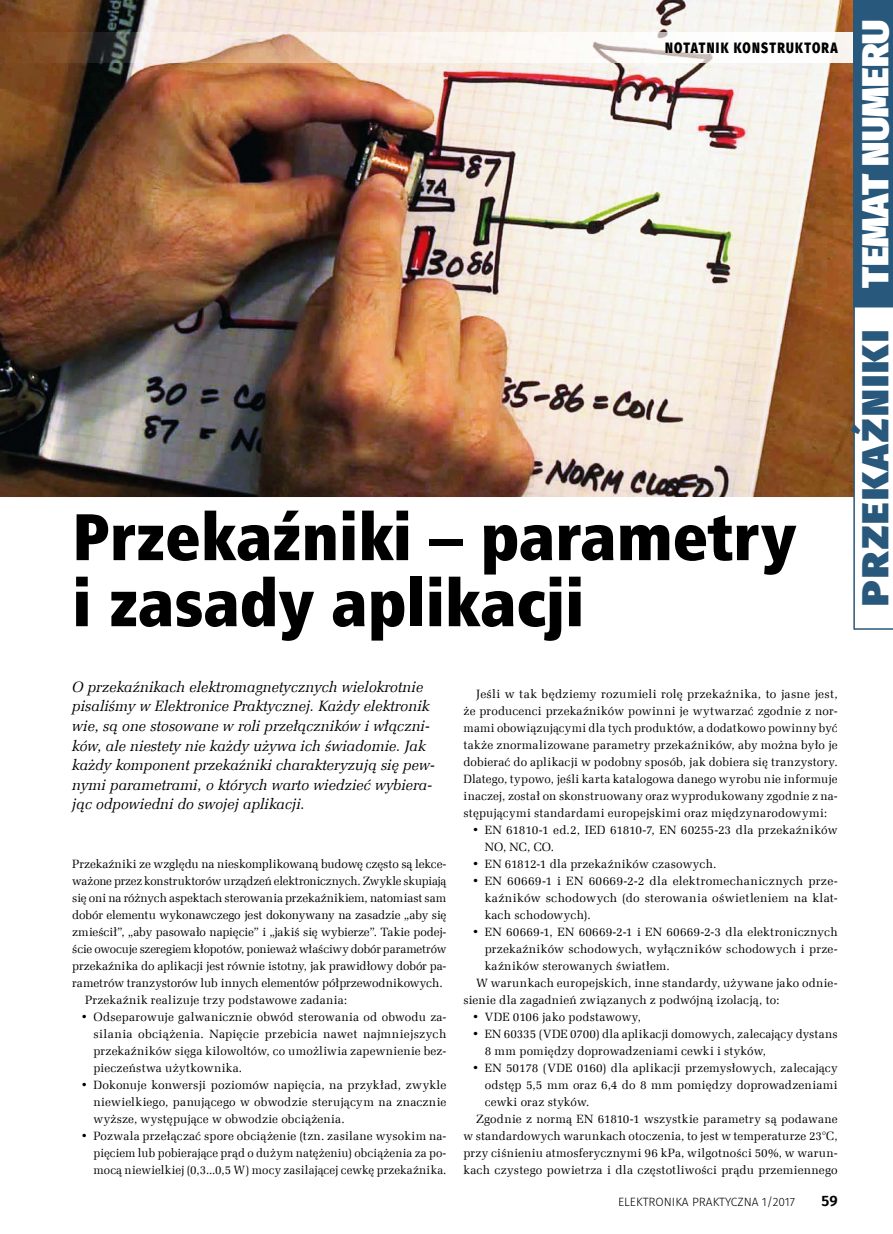
<style>
.page{position:relative;width:893px;height:1234px;background:#fff}
.page>*{position:absolute;margin:0;border:0;box-sizing:border-box;transform-origin:0 0}
.t1{font:66px/66px "Humnst 777 X Blk Cn EU";color:#000}
.t2{font:900 37.5px "Fira Sans";letter-spacing:.01em;color:#fff}
.t3{font:900 37.5px "Fira Sans";letter-spacing:.06em;color:#28587b;scale:1.1 1}
.t4{font:italic 15px/19.5px "Zapf Ellipt EU";color:#000}
.t5{font:800 15px "Fira Sans";letter-spacing:.11em;color:#000;scale:.8 1}
.t6{font:600 15px "Fira Sans";color:#000}
.t7{font:12px/17px "Zapf Ellipt EU";letter-spacing:.01em;color:#000;text-align:justify}
.t8{font:12px "Zapf Ellipt EU";letter-spacing:-.015em;color:#000}
.t9{font:12px "Zapf Ellipt EU";letter-spacing:-.01em;color:#000}
.t10{font:300 12px "Fira Sans";color:#000}
</style>
<div class="page">
<img style="left:0;top:0;width:853px;height:497px">
<img style="left:0;top:33px;width:853px;height:30px">
<div style="left:853px;top:0;width:40px;height:307px;background:#28587b"></div>
<svg style="left:853px;top:307px;width:40px;height:322px"></svg>
<p class="t5" style="left:665px;top:35px;width:217px">NOTATNIK KONSTRUKTORA</p>
<h2 class="t2" style="left:840px;top:288px;width:270px;rotate:-90deg">TEMAT NUMERU</h2>
<h1 class="t1" style="left:72px;top:504px;width:725px">Przekaźniki – parametry i zasady aplikacji</h1>
<p class="t4" style="left:72px;top:677px;width:364px">O przekaźnikach elektromagnetycznych wielokrotnie pisaliśmy w Elektronice Praktycznej. Każdy elektronik wie, są one stosowane w roli przełączników i włączni&shy;ków, ale niestety nie każdy używa ich świadomie. Jak każdy komponent przekaźniki charakteryzują się pew&shy;nymi parametrami, o których warto wiedzieć wybiera&shy;jąc odpowiedni do swojej aplikacji.</p>
<p class="t7" style="left:463px;top:685px;width:376px;text-indent:13px">Jeśli w tak będziemy rozumieli rolę przekaźnika, to jasne jest, że producenci przekaźników powinni je wytwarzać zgodnie z nor&shy;mami obowiązującymi dla tych produktów, a dodatkowo powinny być także znormalizowane parametry przekaźników, aby można było je dobierać do aplikacji w podobny sposób, jak dobiera się tranzystory.<br>Dlatego, typowo, jeśli karta katalogowa danego wyrobu nie informuje inaczej, został on skonstruowany oraz wyprodukowany zgodnie z na&shy;stępującymi standardami europejskimi oraz międzynarodowymi:</p>
<p class="t7" style="left:485px;top:821px;width:354px;text-indent:-13px">• EN 61810-1 ed.2, IED 61810-7, EN 60255-23 dla przekaźników<br>NO, NC, CO.</p>
<p class="t7" style="left:472px;top:855px;width:246px">• EN 61812-1 dla przekaźników czasowych.</p>
<p class="t7" style="left:485px;top:872px;width:354px;text-indent:-13px">• EN 60669-1 i EN 60669-2-2 dla elektromechanicznych prze&shy;kaźników schodowych (do sterowania oświetleniem na klat&shy;kach schodowych).</p>
<p class="t7" style="left:472px;top:923px;width:367px">• EN 60669-1, EN 60669-2-1 i EN 60669-2-3 dla elektronicznych</p>
<p class="t7" style="left:485px;top:940px;width:354px">przekaźników schodowych, wyłączników schodowych i prze-</p>
<p class="t7" style="left:485px;top:957px;width:187px">kaźników sterowanych światłem.</p>
<p class="t7" style="left:476px;top:974px;width:363px">W warunkach europejskich, inne standardy, używane jako odnie-</p>
<p class="t7" style="left:463px;top:991px;width:317px">sienie dla zagadnień związanych z podwójną izolacją, to:</p>
<p class="t7" style="left:472px;top:1008px;width:170px">• VDE 0106 jako podstawowy,</p>
<p class="t7" style="left:485px;top:1025px;width:354px;text-indent:-13px">• EN 60335 (VDE 0700) dla aplikacji domowych, zalecający dystans<br>8 mm pomiędzy doprowadzeniami cewki i styków,</p>
<p class="t7" style="left:472px;top:1059px;width:367px">• EN 50178 (VDE 0160) dla aplikacji przemysłowych, zalecający</p>
<p class="t7" style="left:485px;top:1076px;width:354px">odstęp 5,5 mm oraz 6,4 do 8 mm pomiędzy doprowadzeniami</p>
<p class="t7" style="left:485px;top:1093px;width:106px">cewki oraz styków.</p>
<p class="t7" style="left:476px;top:1110px;width:363px">Zgodnie z normą EN 61810-1 wszystkie parametry są podawane</p>
<p class="t7" style="left:463px;top:1127px;width:376px">w standardowych warunkach otoczenia, to jest w temperaturze 23°C,</p>
<p class="t7" style="left:463px;top:1144px;width:376px">przy ciśnieniu atmosferycznymi 96 kPa, wilgotności 50%, w warun-</p>
<p class="t7" style="left:463px;top:1161px;width:376px">kach czystego powietrza i dla częstotliwości prądu przemiennego</p>
<p class="t7" style="left:72px;top:855px;width:376px">Przekaźniki ze względu na nieskomplikowaną budowę często są lekce-</p>
<p class="t8" style="left:72px;top:873px;width:376px">ważone przez konstruktorów urządzeń elektronicznych. Zwykle skupiają</p>
<p class="t7" style="left:72px;top:889px;width:376px">się oni na różnych aspektach sterowania przekaźnikiem, natomiast sam</p>
<p class="t8" style="left:72px;top:907px;width:376px">dobór elementu wykonawczego jest dokonywany na zasadzie „aby się</p>
<p class="t7" style="left:72px;top:923px;width:376px">zmieścił”, „aby pasowało napięcie” i „jakiś się wybierze”. Takie podej-</p>
<p class="t8" style="left:72px;top:941px;width:376px">ście owocuje szeregiem kłopotów, ponieważ właściwy dobór parametrów</p>
<p class="t7" style="left:72px;top:957px;width:376px">przekaźnika do aplikacji jest równie istotny, jak prawidłowy dobór pa-</p>
<p class="t9" style="left:72px;top:975px;width:372px">rametrów tranzystorów lub innych elementów półprzewodnikowych.</p>
<p class="t7" style="left:85px;top:991px;width:264px">Przekaźnik realizuje trzy podstawowe zadania:</p>
<p class="t7" style="left:94px;top:1008px;width:354px;text-indent:-13px">• Odseparowuje galwanicznie obwód sterowania od obwodu za&shy;silania obciążenia. Napięcie przebicia nawet najmniejszych przekaźników sięga kilowoltów, co umożliwia zapewnienie bez&shy;pieczeństwa użytkownika.</p>
<p class="t7" style="left:94px;top:1076px;width:354px;text-indent:-13px">• Dokonuje konwersji poziomów napięcia, na przykład, zwykle niewielkiego, panującego w obwodzie sterującym na znacznie wyższe, występujące w obwodzie obciążenia.</p>
<p class="t7" style="left:94px;top:1127px;width:354px;text-indent:-13px">• Pozwala przełączać spore obciążenie (tzn. zasilane wysokim na&shy;pięciem lub pobierające prąd o dużym natężeniu) obciążenia za po&shy;mocą niewielkiej (0,3...0,5 W) mocy zasilającej cewkę przekaźnika.</p>
<p class="t10" style="left:618px;top:1193px;width:179px">ELEKTRONIKA PRAKTYCZNA 1/2017</p>
<p class="t6" style="left:821px;top:1188px;width:18px">59</p>
<h2 class="t3" style="left:840px;top:605px;width:252px;rotate:-90deg">PRZEKAŹNIKI</h2>
</div>
